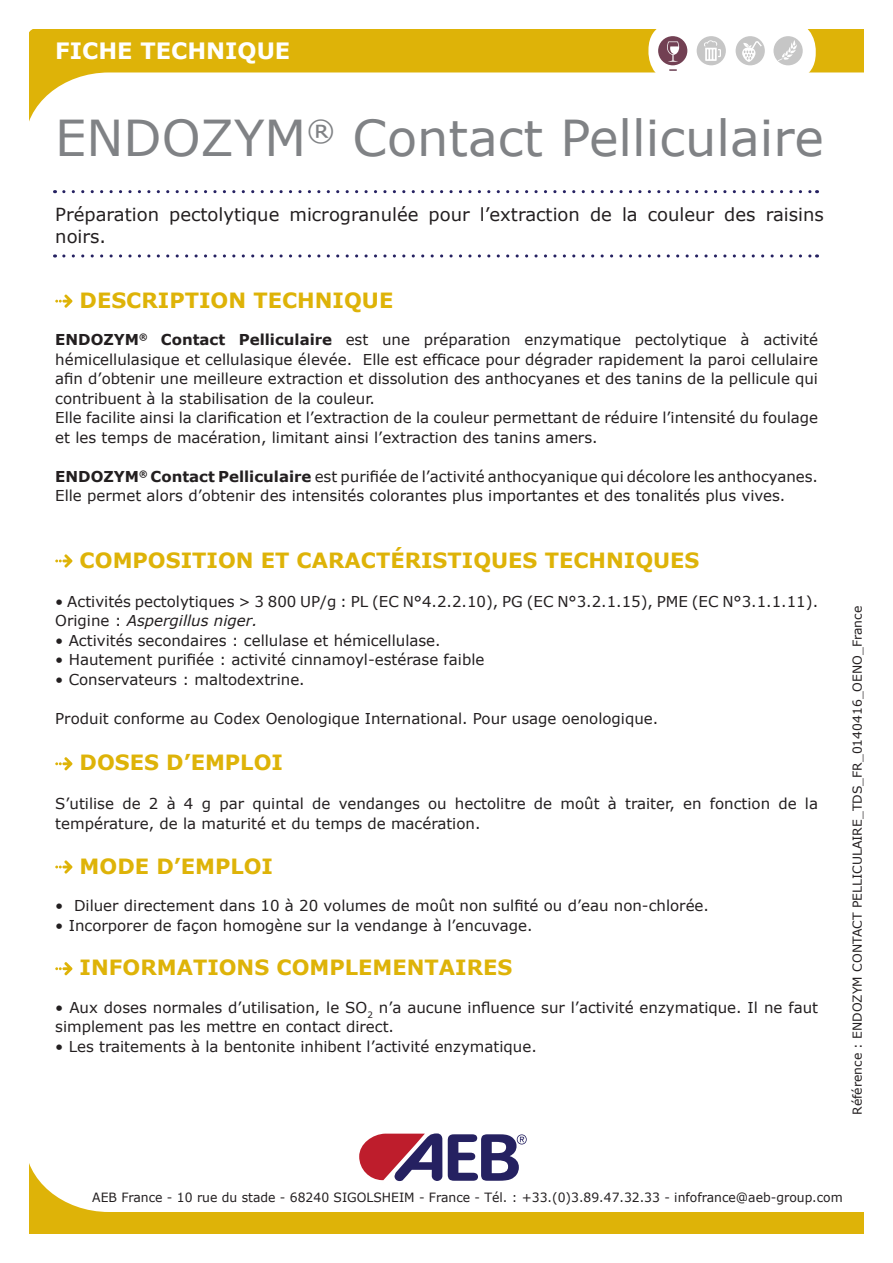
<style>
.page{position:relative;width:893px;height:1263px;background:#fff}
.page>*{position:absolute;margin:0;border:0;box-sizing:border-box;transform-origin:0 0}
.t1{font:49.5px "Verdana";color:#808285}
.t2{font:700 22.5px "Verdana";color:#fff}
.t3{font:700 21px "Verdana";color:#deb308}
.t4{font:18px/21.6px "Verdana";color:#231f20}
.t5{font:15px/19.5px "Verdana";color:#231f20}
.t6{font:12.75px "Verdana";color:#231f20}
.t7{font:12.3px "Verdana";color:#231f20}
.s1{font-weight:700}
.s2{font-style:italic}
</style>
<div class="page">
<svg style="left:30px;top:30px;width:833px;height:89px"></svg>
<div style="left:648px;top:21px;width:168px;height:61px;background:#fff;border-radius:28px"></div>
<svg style="left:30px;top:1166px;width:833px;height:67px"></svg>
<svg style="left:64px;top:190px;width:753px;height:3px"></svg>
<svg style="left:64px;top:254px;width:753px;height:4px"></svg>
<svg style="left:55px;top:295px;width:17px;height:13px"></svg>
<svg style="left:55px;top:554px;width:17px;height:13px"></svg>
<svg style="left:55px;top:757px;width:17px;height:13px"></svg>
<svg style="left:55px;top:860px;width:17px;height:13px"></svg>
<svg style="left:55px;top:962px;width:17px;height:13px"></svg>
<svg style="left:359px;top:1133px;width:168px;height:49px"></svg>
<div style="left:773px;top:36px;width:30px;height:29px;background:#c6c6c6;border-radius:50%"></div>
<svg style="left:778px;top:40px;width:19px;height:21px"></svg>
<div style="left:736px;top:36px;width:29px;height:29px;background:#c6c6c6;border-radius:50%"></div>
<div style="left:658px;top:36px;width:29px;height:29px;background:#724053;border-radius:50%"></div>
<div style="left:697px;top:36px;width:29px;height:29px;background:#c6c6c6;border-radius:50%"></div>
<svg style="left:704px;top:40px;width:17px;height:21px"></svg>
<svg style="left:667px;top:41px;width:12px;height:21px"></svg>
<svg style="left:742px;top:41px;width:20px;height:21px"></svg>
<svg style="left:669px;top:69px;width:8px;height:2px"></svg>
<h2 class="t2" style="left:55px;top:35px;width:237px">FICHE TECHNIQUE</h2>
<h1 class="t1" style="left:55px;top:104px;width:770px">ENDOZYM<sup>®</sup> Contact Pelliculaire</h1>
<p class="t4" style="left:55px;top:203px;width:770px">Préparation pectolytique microgranulée pour l’extraction de la couleur des raisins noirs.</p>
<h3 class="t3" style="left:80px;top:285px;width:315px">DESCRIPTION TECHNIQUE</h3>
<p class="t5" style="left:55px;top:330px;width:764px"><span class="s1">ENDOZYM</span><sup>®</sup> <span class="s1">Contact Pelliculaire</span> est une préparation enzymatique pectolytique à activité hémicellulasique et cellulasique élevée. Elle est efficace pour dégrader rapidement la paroi cellulaire afin d’obtenir une meilleure extraction et dissolution des anthocyanes et des tanins de la pellicule qui contribuent à la stabilisation de la couleur.<br>Elle facilite ainsi la clarification et l’extraction de la couleur permettant de réduire l’intensité du foulage et les temps de macération, limitant ainsi l’extraction des tanins amers.</p>
<p class="t5" style="left:55px;top:466px;width:764px"><span class="s1">ENDOZYM</span><sup>®</sup> <span class="s1">Contact Pelliculaire</span> est purifiée de l’activité anthocyanique qui décolore les anthocyanes.<br>Elle permet alors d’obtenir des intensités colorantes plus importantes et des tonalités plus vives.</p>
<h3 class="t3" style="left:80px;top:545px;width:621px">COMPOSITION ET CARACTÉRISTIQUES TECHNIQUES</h3>
<p class="t5" style="left:55px;top:591px;width:764px">• Activités pectolytiques &gt; 3 800 UP/g : PL (EC N°4.2.2.10), PG (EC N°3.2.1.15), PME (EC N°3.1.1.11).<br>Origine : <span class="s2">Aspergillus niger.</span></p>
<p class="t5" style="left:55px;top:630px;width:387px">• Activités secondaires : cellulase et hémicellulase.</p>
<p class="t5" style="left:55px;top:650px;width:431px">• Hautement purifiée : activité cinnamoyl-estérase faible</p>
<p class="t5" style="left:55px;top:669px;width:251px">• Conservateurs : maltodextrine.</p>
<p class="t5" style="left:55px;top:708px;width:604px">Produit conforme au Codex Oenologique International. Pour usage oenologique.</p>
<h3 class="t3" style="left:80px;top:748px;width:205px">DOSES D’EMPLOI</h3>
<p class="t5" style="left:55px;top:794px;width:764px">S’utilise de 2 à 4 g par quintal de vendanges ou hectolitre de moût à traiter, en fonction de la température, de la maturité et du temps de macération.</p>
<h3 class="t3" style="left:80px;top:851px;width:195px">MODE D’EMPLOI</h3>
<p class="t5" style="left:55px;top:896px;width:655px">• Diluer directement dans 10 à 20 volumes de moût non sulfité ou d’eau non-chlorée.</p>
<p class="t5" style="left:55px;top:915px;width:479px">• Incorporer de façon homogène sur la vendange à l’encuvage.</p>
<h3 class="t3" style="left:80px;top:953px;width:434px">INFORMATIONS COMPLEMENTAIRES</h3>
<p class="t5" style="left:55px;top:997px;width:764px">• Aux doses normales d’utilisation, le SO<sub>2</sub> n’a aucune influence sur l’activité enzymatique. Il ne faut simplement pas les mettre en contact direct.</p>
<p class="t5" style="left:55px;top:1036px;width:483px">• Les traitements à la bentonite inhibent l’activité enzymatique.</p>
<p class="t7" style="left:849px;top:1115px;width:510px;rotate:-90deg">Référence : ENDOZYM CONTACT PELLICULAIRE_TDS_FR_0140416_OENO_France</p>
<p class="t6" style="left:92px;top:1189px;width:752px">AEB France - 10 rue du stade - 68240 SIGOLSHEIM - France - Tél. : +33.(0)3.89.47.32.33 - infofrance@aeb-group.com</p>
</div>
